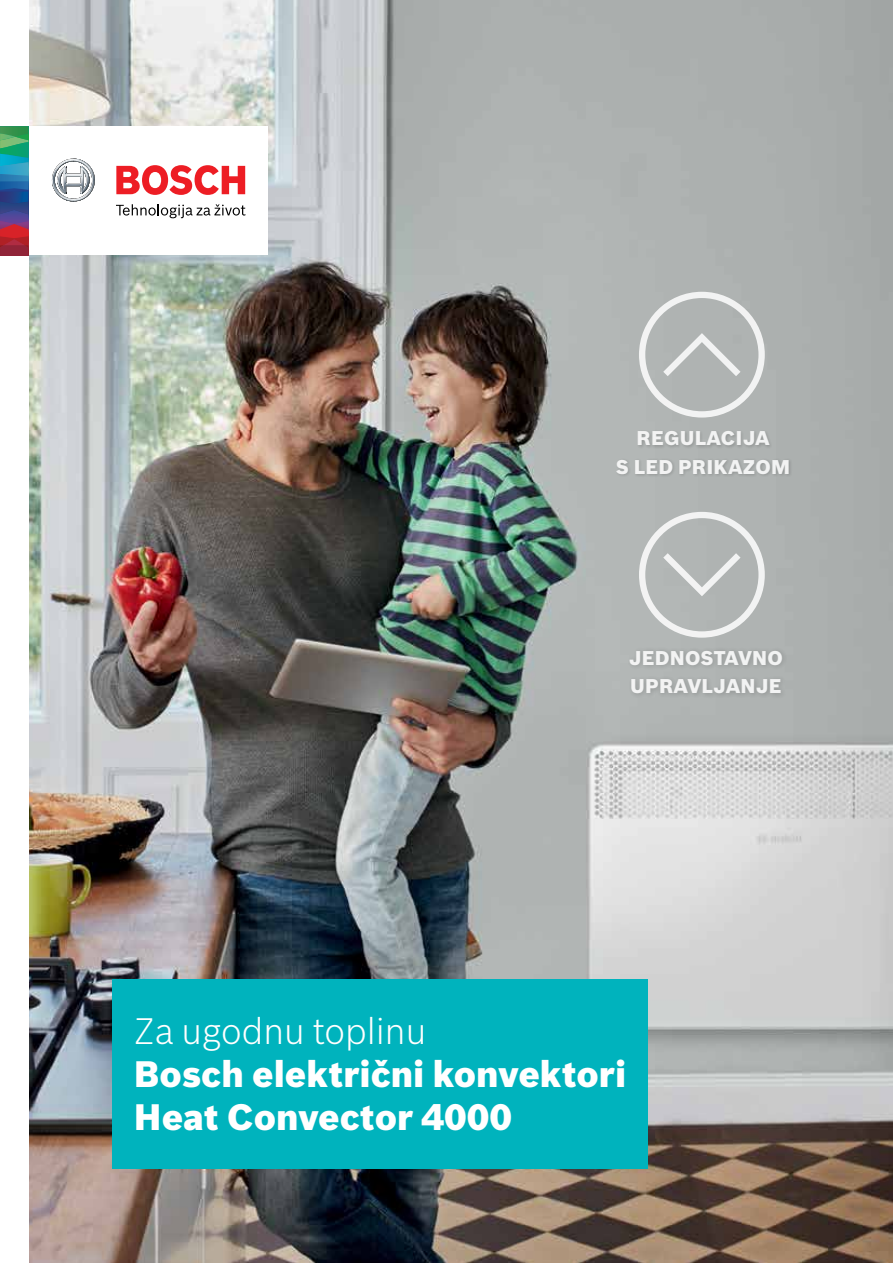
<style>
.page{position:relative;width:893px;height:1263px;background:#fff}
.page>*{position:absolute;margin:0;border:0;box-sizing:border-box;transform-origin:0 0}
.t1{font:900 36px/43.2px "Bosch Sans";color:#fff}
.t2{font:300 36px "Bosch Sans";color:#fff}
.t3{font:900 19.5px/28.2px "Bosch Sans";letter-spacing:.01em;color:#fff;text-align:center}
</style>
<div class="page">
<img style="left:28px;top:0;width:865px;height:1263px">
<div style="left:112px;top:979px;width:535px;height:189px;background:#00b3bd"></div>
<div style="left:615px;top:429px;width:178px;height:49px;background:#000;opacity:.2"></div>
<div style="left:626px;top:646px;width:162px;height:53px;background:#a8abab"></div>
<svg style="left:639px;top:292px;width:126px;height:126px"></svg>
<svg style="left:639px;top:512px;width:126px;height:126px"></svg>
<div style="left:0;top:126px;width:268px;height:129px;background:#fff"></div>
<svg style="left:0;top:126px;width:28px;height:129px"></svg>
<svg style="left:52px;top:159px;width:43px;height:43px"></svg>
<svg style="left:116px;top:165px;width:129px;height:30px"></svg>
<svg style="left:116px;top:204px;width:130px;height:14px"></svg>
<p class="t3" style="left:616px;top:423px;width:176px">REGULACIJA<br>S LED PRIKAZOM</p>
<p class="t3" style="left:629px;top:643px;width:156px;text-align:left">JEDNOSTAVNO<br>UPRAVLJANJE</p>
<h1 class="t2" style="left:134px;top:1005px;width:294px">Za ugodnu toplinu</h1>
<h1 class="t1" style="left:134px;top:1050px;width:494px">Bosch električni konvektori<br>Heat Convector 4000</h1>
</div>
